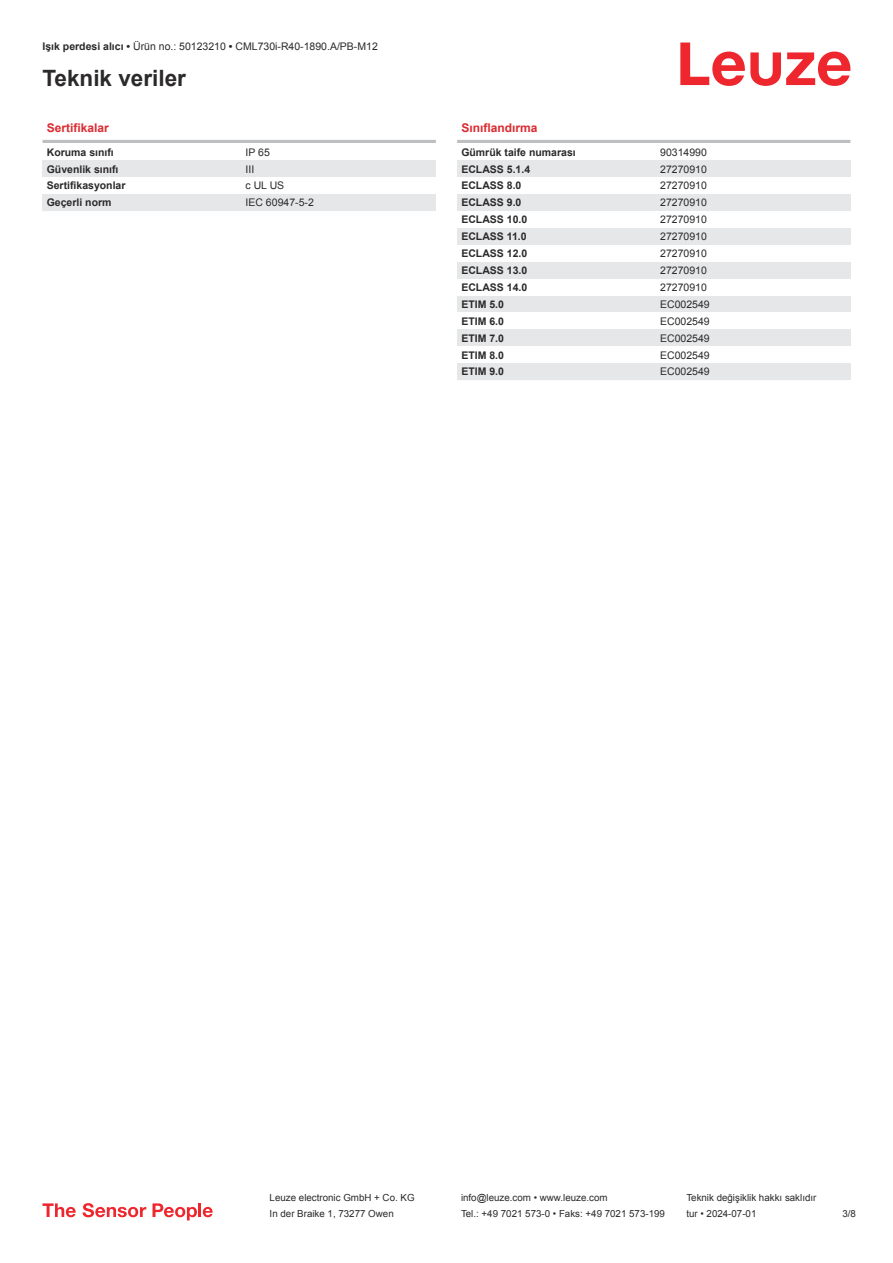
<style>
.page{position:relative;width:893px;height:1263px;background:#fff}
.page>*{position:absolute;margin:0;border:0;box-sizing:border-box;transform-origin:0 0}
.t1{font:700 22.5px "Arial";color:#2b292a}
.t2{font:700 12px "Arial";color:#db2a30}
.t3{font:10.5px "Arial";color:#2b292a}
.t4{font:700 10.5px "Arial";color:#2b292a}
.t5{font:9.75px "Arial";color:#2b292a}
.s1{font-weight:700}
</style>
<div class="page">
<svg style="left:680px;top:43px;width:170px;height:43px"></svg>
<hr style="left:43px;top:140px;width:393px;height:3px;background:#bdbfc1">
<div style="left:43px;top:160px;width:199px;height:17px;background:#e6e7e9"></div>
<div style="left:242px;top:160px;width:194px;height:17px;background:#e6e7e9"></div>
<div style="left:43px;top:194px;width:199px;height:17px;background:#e6e7e9"></div>
<div style="left:242px;top:194px;width:194px;height:17px;background:#e6e7e9"></div>
<hr style="left:457px;top:140px;width:393px;height:3px;background:#bdbfc1">
<div style="left:457px;top:160px;width:200px;height:17px;background:#e6e7e9"></div>
<div style="left:657px;top:160px;width:193px;height:17px;background:#e6e7e9"></div>
<div style="left:457px;top:194px;width:200px;height:17px;background:#e6e7e9"></div>
<div style="left:657px;top:194px;width:193px;height:17px;background:#e6e7e9"></div>
<div style="left:457px;top:228px;width:200px;height:17px;background:#e6e7e9"></div>
<div style="left:657px;top:228px;width:193px;height:17px;background:#e6e7e9"></div>
<div style="left:457px;top:262px;width:200px;height:17px;background:#e6e7e9"></div>
<div style="left:657px;top:262px;width:193px;height:17px;background:#e6e7e9"></div>
<div style="left:457px;top:296px;width:200px;height:16px;background:#e6e7e9"></div>
<div style="left:657px;top:296px;width:193px;height:16px;background:#e6e7e9"></div>
<div style="left:457px;top:329px;width:200px;height:17px;background:#e6e7e9"></div>
<div style="left:657px;top:329px;width:193px;height:17px;background:#e6e7e9"></div>
<div style="left:457px;top:363px;width:200px;height:17px;background:#e6e7e9"></div>
<div style="left:657px;top:363px;width:193px;height:17px;background:#e6e7e9"></div>
<svg style="left:43px;top:1203px;width:33px;height:14px"></svg>
<svg style="left:83px;top:1203px;width:63px;height:14px"></svg>
<svg style="left:153px;top:1203px;width:44px;height:17px"></svg>
<hr style="left:198px;top:1203px;width:3px;height:14px;background:#ed272d">
<svg style="left:203px;top:1207px;width:10px;height:10px"></svg>
<p class="t3" style="left:43px;top:43px;width:337px"><span class="s1">Işık perdesi alıcı •</span> Ürün no.: 50123210 <span class="s1">•</span> CML730i-R40-1890.A/PB-M12</p>
<h1 class="t1" style="left:43px;top:63px;width:145px">Teknik veriler</h1>
<p class="t2" style="left:47px;top:120px;width:64px">Sertifikalar</p>
<p class="t4" style="left:47px;top:145px;width:69px">Koruma sınıfı</p>
<p class="t3" style="left:246px;top:148px;width:26px">IP 65</p>
<p class="t4" style="left:47px;top:161px;width:73px">Güvenlik sınıfı</p>
<p class="t3" style="left:246px;top:165px;width:10px">III</p>
<p class="t4" style="left:47px;top:178px;width:80px">Sertifikasyonlar</p>
<p class="t3" style="left:246px;top:179px;width:40px">c UL US</p>
<p class="t4" style="left:47px;top:195px;width:66px">Geçerli norm</p>
<p class="t3" style="left:246px;top:199px;width:70px">IEC 60947-5-2</p>
<p class="t2" style="left:461px;top:120px;width:78px">Sınıflandırma</p>
<p class="t4" style="left:461px;top:145px;width:116px">Gümrük taife numarası</p>
<p class="t3" style="left:660px;top:148px;width:48px">90314990</p>
<p class="t4" style="left:461px;top:161px;width:70px">ECLASS 5.1.4</p>
<p class="t3" style="left:660px;top:165px;width:48px">27270910</p>
<p class="t4" style="left:461px;top:178px;width:62px">ECLASS 8.0</p>
<p class="t3" style="left:660px;top:182px;width:48px">27270910</p>
<p class="t4" style="left:461px;top:195px;width:62px">ECLASS 9.0</p>
<p class="t3" style="left:660px;top:199px;width:48px">27270910</p>
<p class="t4" style="left:461px;top:212px;width:67px">ECLASS 10.0</p>
<p class="t3" style="left:660px;top:216px;width:48px">27270910</p>
<p class="t4" style="left:461px;top:229px;width:67px">ECLASS 11.0</p>
<p class="t3" style="left:660px;top:233px;width:48px">27270910</p>
<p class="t4" style="left:461px;top:246px;width:67px">ECLASS 12.0</p>
<p class="t3" style="left:660px;top:249px;width:48px">27270910</p>
<p class="t4" style="left:461px;top:263px;width:67px">ECLASS 13.0</p>
<p class="t3" style="left:660px;top:266px;width:48px">27270910</p>
<p class="t4" style="left:461px;top:280px;width:67px">ECLASS 14.0</p>
<p class="t3" style="left:660px;top:283px;width:48px">27270910</p>
<p class="t4" style="left:461px;top:297px;width:44px">ETIM 5.0</p>
<p class="t3" style="left:660px;top:300px;width:51px">EC002549</p>
<p class="t4" style="left:461px;top:314px;width:44px">ETIM 6.0</p>
<p class="t3" style="left:660px;top:317px;width:51px">EC002549</p>
<p class="t4" style="left:461px;top:331px;width:44px">ETIM 7.0</p>
<p class="t3" style="left:660px;top:334px;width:51px">EC002549</p>
<p class="t4" style="left:461px;top:347px;width:44px">ETIM 8.0</p>
<p class="t3" style="left:660px;top:351px;width:51px">EC002549</p>
<p class="t4" style="left:461px;top:364px;width:44px">ETIM 9.0</p>
<p class="t3" style="left:660px;top:368px;width:51px">EC002549</p>
<p class="t5" style="left:270px;top:1191px;width:146px">Leuze electronic GmbH + Co. KG</p>
<p class="t5" style="left:461px;top:1191px;width:148px">info@leuze.com • www.leuze.com</p>
<p class="t5" style="left:686px;top:1191px;width:132px">Teknik değişiklik hakkı saklıdır</p>
<p class="t5" style="left:270px;top:1207px;width:126px">In der Braike 1, 73277 Owen</p>
<p class="t5" style="left:461px;top:1207px;width:205px">Tel.: +49 7021 573-0 • Faks: +49 7021 573-199</p>
<p class="t5" style="left:686px;top:1207px;width:72px">tur • 2024-07-01</p>
<p class="t5" style="left:842px;top:1210px;width:15px">3 /8</p>
</div>
